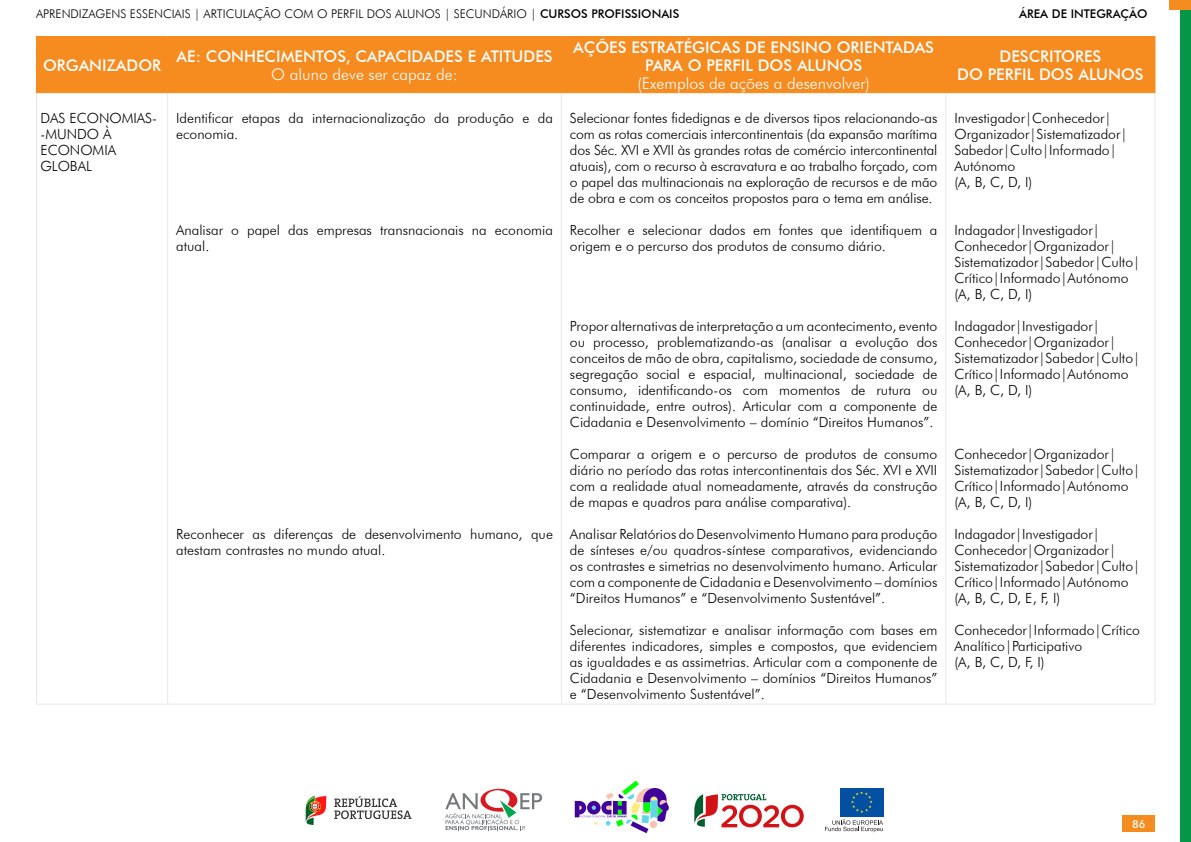
<style>
.page{position:relative;width:1191px;height:842px;background:#fff}
.page>*{position:absolute;margin:0;border:0;box-sizing:border-box;transform-origin:0 0}
.t1{font:500 16px/18px "Futura BT";color:#fff;text-align:center}
.t2{font:300 14px/16px "Futura BT";color:#000}
.t3{font:300 12px "Futura BT";color:#000}
.t4{font:500 12px "Futura BT";color:#000}
.t5{font:500 11px "Futura BT";color:#fff}
.s1{font-weight:500}
.s2{font-weight:300}
</style>
<div class="page">
<div style="left:1180px;top:0;width:11px;height:842px;background:#059647"></div>
<div style="left:1169px;top:0;width:22px;height:10px;background:#f58c1f"></div>
<svg style="left:445px;top:789px;width:97px;height:42px"></svg>
<svg style="left:306px;top:796px;width:20px;height:29px"></svg>
<svg style="left:334px;top:796px;width:77px;height:23px"></svg>
<svg style="left:694px;top:794px;width:109px;height:33px"></svg>
<svg style="left:575px;top:780px;width:94px;height:53px"></svg>
<div style="left:839px;top:788px;width:44px;height:29px;background:#034fa1"></div>
<svg style="left:851px;top:791px;width:21px;height:22px"></svg>
<svg style="left:825px;top:819px;width:58px;height:13px"></svg>
<div style="left:1122px;top:815px;width:32px;height:17px;background:#f58c1f"></div>
<div style="left:37px;top:37px;width:1117px;height:55px;background:#f68b20"></div>
<hr style="left:36px;top:93px;width:1px;height:611px;background:#e6e7e8">
<hr style="left:167px;top:93px;width:1px;height:611px;background:#e6e7e8">
<hr style="left:561px;top:93px;width:1px;height:611px;background:#e6e7e8">
<hr style="left:945px;top:93px;width:1px;height:611px;background:#e6e7e8">
<hr style="left:1154px;top:93px;width:1px;height:611px;background:#e6e7e8">
<hr style="left:36px;top:704px;width:132px;height:1px;background:#e6e7e8">
<hr style="left:168px;top:704px;width:393px;height:1px;background:#e6e7e8">
<hr style="left:561px;top:704px;width:385px;height:1px;background:#e6e7e8">
<hr style="left:946px;top:704px;width:209px;height:1px;background:#e6e7e8">
<hr style="left:36px;top:36px;width:132px;height:1px;background:#f68b20">
<hr style="left:36px;top:37px;width:1px;height:55px;background:#f68b20">
<hr style="left:168px;top:36px;width:393px;height:1px;background:#f68b20">
<hr style="left:167px;top:37px;width:1px;height:55px;background:#f68b20">
<hr style="left:561px;top:36px;width:385px;height:1px;background:#f68b20">
<hr style="left:561px;top:37px;width:1px;height:55px;background:#f68b20">
<hr style="left:946px;top:36px;width:209px;height:1px;background:#f68b20">
<hr style="left:945px;top:37px;width:1px;height:55px;background:#f68b20">
<hr style="left:1154px;top:37px;width:1px;height:55px;background:#f68b20">
<hr style="left:36px;top:92px;width:132px;height:1px;background:#f68b20">
<hr style="left:168px;top:92px;width:393px;height:1px;background:#f68b20">
<hr style="left:561px;top:92px;width:385px;height:1px;background:#f68b20">
<hr style="left:946px;top:92px;width:209px;height:1px;background:#f68b20">
<p class="t3" style="left:36px;top:6px;width:645px">APRENDIZAGENS ESSENCIAIS | ARTICULAÇÃO COM O PERFIL DOS ALUNOS | SECUNDÁRIO | <span class="s1">CURSOS PROFISSIONAIS</span></p>
<p class="t4" style="left:1019px;top:6px;width:130px">ÁREA DE INTEGRAÇÃO</p>
<p class="t1" style="left:43px;top:56px;width:120px">ORGANIZADOR</p>
<p class="t1" style="left:176px;top:47px;width:378px">AE: CONHECIMENTOS, CAPACIDADES E ATITUDES<br><span class="s2">O aluno deve ser capaz de:</span></p>
<p class="t1" style="left:573px;top:38px;width:362px">AÇÕES ESTRATÉGICAS DE ENSINO ORIENTADAS<br>PARA O PERFIL DOS ALUNOS<br><span class="s2">(Exemplos de ações a desenvolver)</span></p>
<p class="t1" style="left:957px;top:47px;width:188px">DESCRITORES<br>DO PERFIL DOS ALUNOS</p>
<p class="t2" style="left:40px;top:110px;width:118px">DAS ECONOMIAS--MUNDO À<br>ECONOMIA<br>GLOBAL</p>
<p class="t2" style="left:176px;top:110px;width:378px">Identificar etapas da internacionalização da produção e da economia.</p>
<p class="t2" style="left:570px;top:110px;width:369px;text-align:justify">Selecionar fontes fidedignas e de diversos tipos relacionando-as com as rotas comerciais intercontinentais (da expansão marítima dos Séc. XVI e XVII às grandes rotas de comércio intercontinental atuais), com o recurso à escravatura e ao trabalho forçado, com o papel das multinacionais na exploração de recursos e de mão de obra e com os conceitos propostos para o tema em análise.</p>
<p class="t2" style="left:570px;top:222px;width:369px">Recolher e selecionar dados em fontes que identifiquem a origem e o percurso dos produtos de consumo diário.</p>
<p class="t2" style="left:954px;top:110px;width:175px">Investigador|Conhecedor|<br>Organizador|Sistematizador|<br>Sabedor|Culto|Informado|<br>Autónomo<br>(A, B, C, D, I)</p>
<p class="t2" style="left:954px;top:222px;width:187px">Indagador|Investigador|<br>Conhecedor|Organizador|<br>Sistematizador|Sabedor|Culto|<br>Crítico|Informado|Autónomo (A, B, C, D, I)</p>
<p class="t2" style="left:954px;top:318px;width:187px">Indagador|Investigador|<br>Conhecedor|Organizador|<br>Sistematizador|Sabedor|Culto|<br>Crítico|Informado|Autónomo (A, B, C, D, I)</p>
<p class="t2" style="left:176px;top:222px;width:378px">Analisar o papel das empresas transnacionais na economia atual.</p>
<p class="t2" style="left:570px;top:318px;width:369px;text-align:justify">Propor alternativas de interpretação a um acontecimento, evento ou processo, problematizando-as (analisar a evolução dos conceitos de mão de obra, capitalismo, sociedade de consumo, segregação social e espacial, multinacional, sociedade de consumo, identificando-os com momentos de rutura ou continuidade, entre outros). Articular com a componente de Cidadania e Desenvolvimento – domínio “Direitos Humanos”.</p>
<p class="t2" style="left:570px;top:446px;width:369px;text-align:justify">Comparar a origem e o percurso de produtos de consumo diário no período das rotas intercontinentais dos Séc. XVI e XVII com a realidade atual nomeadamente, através da construção de mapas e quadros para análise comparativa).</p>
<p class="t2" style="left:570px;top:526px;width:369px;text-align:justify">Analisar Relatórios do Desenvolvimento Humano para produção de sínteses e/ou quadros-síntese comparativos, evidenciando os contrastes e simetrias no desenvolvimento humano. Articular com a componente de Cidadania e Desenvolvimento – domínios “Direitos Humanos” e “Desenvolvimento Sustentável”.</p>
<p class="t2" style="left:570px;top:622px;width:369px;text-align:justify">Selecionar, sistematizar e analisar informação com bases em diferentes indicadores, simples e compostos, que evidenciem as igualdades e as assimetrias. Articular com a componente de Cidadania e Desenvolvimento – domínios “Direitos Humanos” e “Desenvolvimento Sustentável”.</p>
<p class="t2" style="left:954px;top:446px;width:187px">Conhecedor|Organizador|<br>Sistematizador|Sabedor|Culto|<br>Crítico|Informado|Autónomo (A, B, C, D, I)</p>
<p class="t2" style="left:954px;top:526px;width:187px">Indagador|Investigador|<br>Conhecedor|Organizador|<br>Sistematizador|Sabedor|Culto|<br>Crítico|Informado|Autónomo (A, B, C, D, E, F, I)</p>
<p class="t2" style="left:954px;top:622px;width:187px">Conhecedor|Informado|Crítico<br>Analítico|Participativo<br>(A, B, C, D, F, I)</p>
<p class="t2" style="left:176px;top:526px;width:378px">Reconhecer as diferenças de desenvolvimento humano, que atestam contrastes no mundo atual.</p>
<p class="t5" style="left:1132px;top:817px;width:15px">86</p>
</div>
